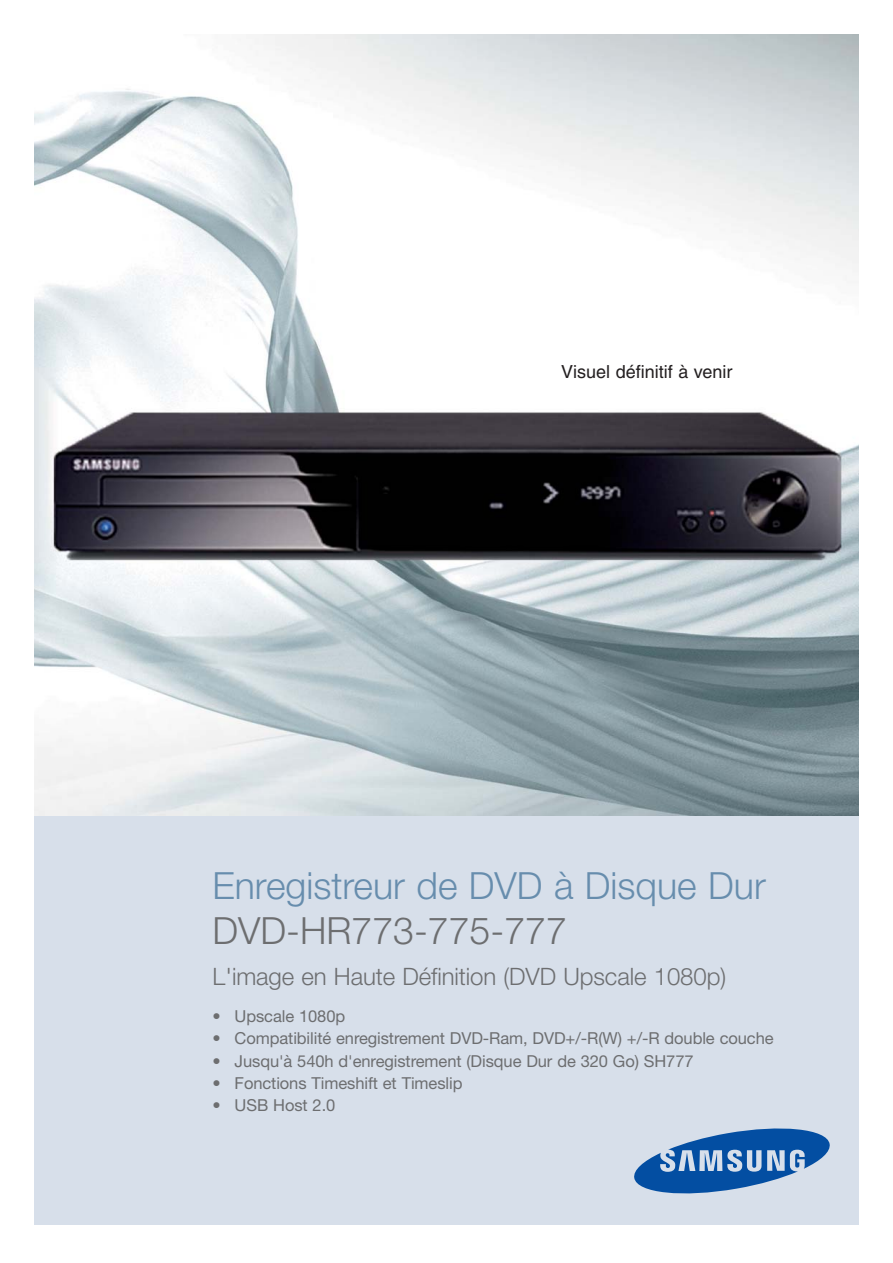
<style>
.page{position:relative;width:893px;height:1263px;background:#fff}
.page>*{position:absolute;margin:0;border:0;box-sizing:border-box;transform-origin:0 0}
.t1{font:300 37.5px "Helvetica Neue";color:#678dad}
.t2{font:300 37.5px "Helvetica Neue";color:#6d6e70}
.t3{font:300 24px "Helvetica Neue";letter-spacing:-.005em;color:#6d6e70}
.t4{font:18px "Helvetica";color:#231f20}
.t5{font:16.5px "Helvetica Neue";letter-spacing:-.005em;color:#6d6e70}
</style>
<div class="page">
<img style="left:34px;top:34px;width:825px;height:782px">
<div style="left:34px;top:816px;width:825px;height:409px;background:#d7dfea"></div>
<svg style="left:634px;top:1128px;width:196px;height:65px"></svg>
<p class="t4" style="left:561px;top:365px;width:173px">Visuel définitif à venir</p>
<h1 class="t1" style="left:213px;top:873px;width:555px">Enregistreur de DVD à Disque Dur</h1>
<h1 class="t2" style="left:213px;top:918px;width:356px">DVD-HR773-775-777</h1>
<h2 class="t3" style="left:213px;top:968px;width:515px">L'image en Haute Définition (DVD Upscale 1080p)</h2>
<p class="t5" style="left:213px;top:1010px;width:134px">• Upscale 1080p</p>
<p class="t5" style="left:213px;top:1033px;width:562px">• Compatibilité enregistrement DVD-Ram, DVD+/-R(W) +/-R double couche</p>
<p class="t5" style="left:213px;top:1055px;width:482px">• Jusqu'à 540h d'enregistrement (Disque Dur de 320 Go) SH777</p>
<p class="t5" style="left:213px;top:1077px;width:251px">• Fonctions Timeshift et Timeslip</p>
<p class="t5" style="left:213px;top:1099px;width:124px">• USB Host 2.0</p>
</div>
